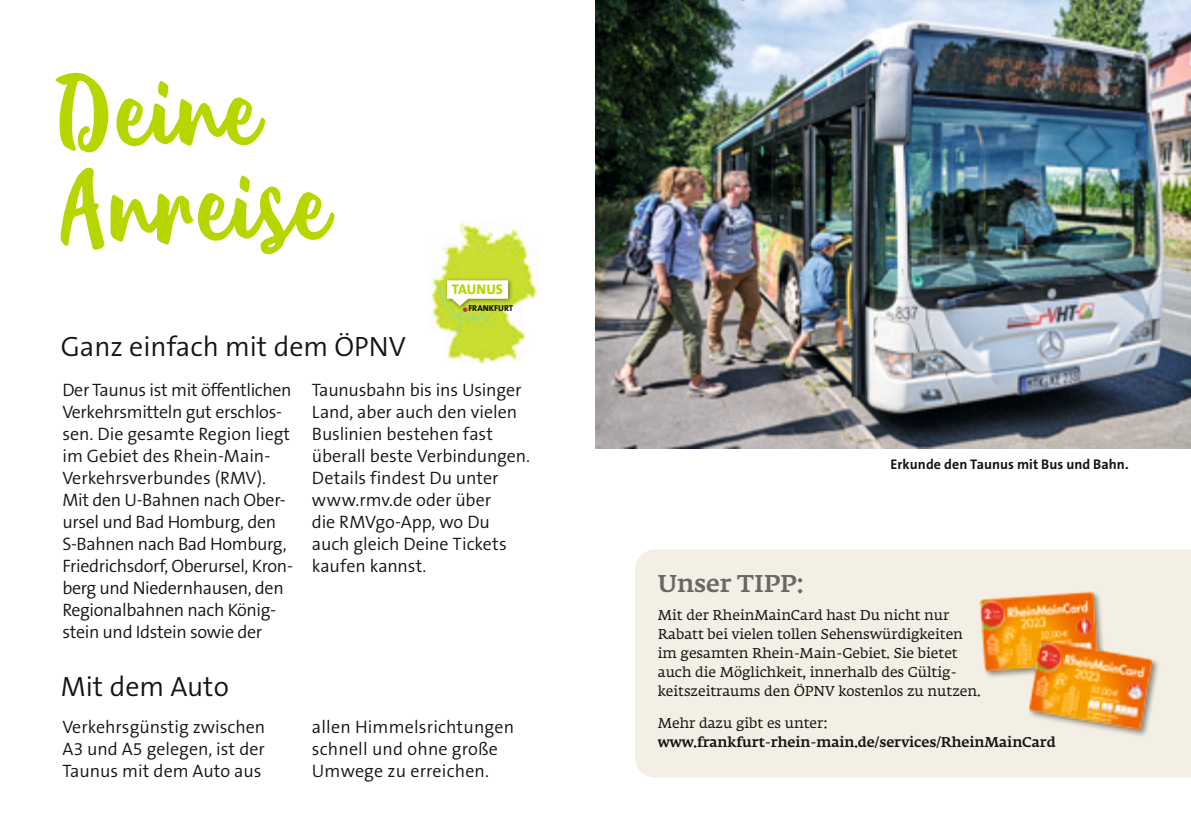
<style>
.page{position:relative;width:1191px;height:840px;background:#fff}
.page>*{position:absolute;margin:0;border:0;box-sizing:border-box;transform-origin:0 0}
.t1{font:136px "Believer";letter-spacing:.01em;color:#b7d600}
.t2{font:300 28px "The Sans B4";color:#131413}
.t3{font:800 28px "The Sans B8";color:#131413}
.t4{font:500 24px "Fedra Serif A Pro";color:#686867}
.t5{font:300 18px/22px "The Sans B4";letter-spacing:-.01em;color:#131413}
.t6{font:300 18px/22px "The Sans B4";letter-spacing:.01em;color:#131413}
.t7{font:14px/19px "Fedra Serif A Pro";color:#131413}
.t8{font:500 14px "Fedra Serif A Pro";color:#131413}
.t9{font:700 14px "The Sans B7";letter-spacing:.005em;color:#131413}
.t10{font:800 14px "The Sans B8";color:#b7d600}
.t11{font:800 8.6px "The Sans B8";color:#131413}
.s1{color:#a8c4a8}
</style>
<div class="page">
<img style="left:595px;top:0;width:596px;height:448px">
<div style="left:635px;top:549px;width:556px;height:228px;background:#f3efe5"></div>
<img style="left:957px;top:579px;width:214px;height:160px">
<img style="left:431px;top:220px;width:106px;height:143px">
<div style="left:444px;top:278px;width:69px;height:33px;background:#131413;opacity:.45"></div>
<svg style="left:447px;top:280px;width:61px;height:32px"></svg>
<h1 class="t1" style="left:63px;top:47px;width:204px">Deine</h1>
<h1 class="t1" style="left:64px;top:141px;width:272px">Anreise</h1>
<h2 class="t2" style="left:61px;top:332px;width:347px">Ganz einfach mit dem ÖPNV</h2>
<p class="t10" style="left:452px;top:282px;width:53px">TAUNUS</p>
<p class="t11" style="left:468px;top:303px;width:46px">FRANKFURT</p>
<p class="t5" style="left:62px;top:379px;width:232px">Der Taunus ist mit öffentlichen<br>Verkehrsmitteln gut erschlos&shy;sen. Die gesamte Region liegt im Gebiet des Rhein-Main-<br>Verkehrsverbundes (RMV).<br>Mit den U-Bahnen nach Ober&shy;ursel und Bad Homburg, den<br>S-Bahnen nach Bad Homburg,<br>Friedrichsdorf, Oberursel, Kron&shy;berg und Niedernhausen, den<br>Regionalbahnen nach König&shy;stein und Idstein sowie der</p>
<h2 class="t2" style="left:61px;top:671px;width:170px">Mit dem Auto</h2>
<p class="t5" style="left:62px;top:716px;width:204px;text-align:justify">Verkehrsgünstig zwischen A3 und A5 gelegen, ist der Taunus mit dem Auto aus</p>
<p class="t5" style="left:312px;top:379px;width:220px">Taunusbahn bis ins Usinger<br>Land, aber auch den vielen<br>Buslinien bestehen fast überall beste Verbindungen.<br>Details findest Du unter www.rmv.de oder über<br>die RMVgo-App, wo Du auch gleich Deine Tickets kaufen kannst.</p>
<p class="t6" style="left:312px;top:716px;width:204px">allen Himmelsrichtungen schnell und ohne große<br>Umwege zu erreichen.</p>
<p class="t9" style="left:890px;top:456px;width:240px">Erkunde den Taunus mit Bus und Bahn.</p>
<h3 class="t4" style="left:658px;top:569px;width:147px">Unser TIPP:</h3>
<p class="t7" style="left:658px;top:605px;width:324px">Mit der RheinMainCard hast Du nicht nur Rabatt bei vielen tollen Sehenswürdigkeiten im gesamten Rhein-Main-Gebiet. Sie bietet auch die Möglichkeit, innerhalb des Gültig&shy;keitszeitraums den ÖPNV kostenlos zu nutzen.</p>
<p class="t7" style="left:658px;top:713px;width:171px">Mehr dazu gibt es unter:</p>
<p class="t8" style="left:658px;top:733px;width:399px">www.frankfurt-rhein-main.de/services/RheinMainCard</p>
<h2 class="t3" style="left:655px;top:604px;width:75px"><span class="s1">!</span>Tipp:</h2>
</div>
